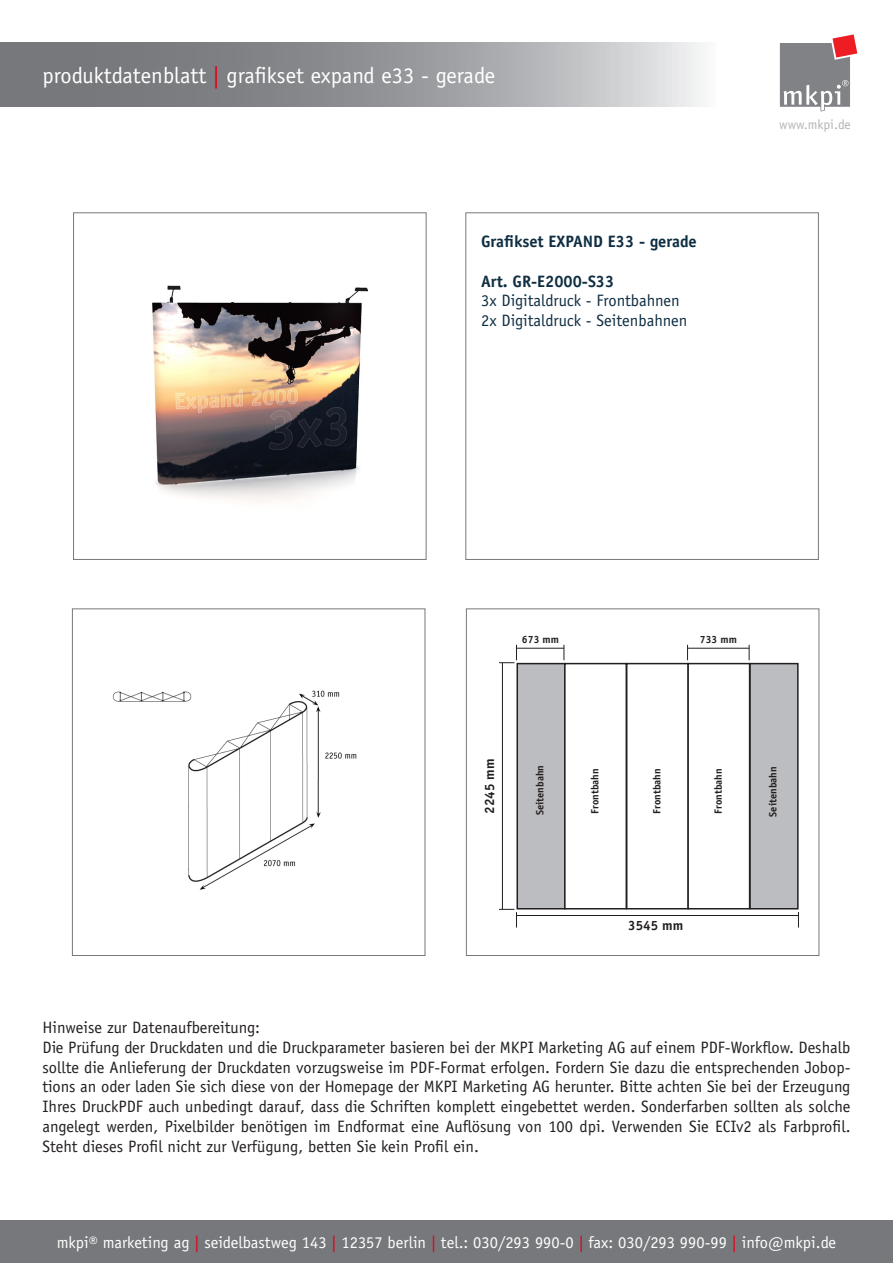
<style>
.page{position:relative;width:893px;height:1263px;background:#fff}
.page>*{position:absolute;margin:0;border:0;box-sizing:border-box;transform-origin:0 0}
.t1{font:22.5px "Officina Sans";color:#fff}
.t2{font:16.5px/19.8px "Officina Sans";color:#231f20}
.t3{font:16.5px "Officina Sans";color:#fff}
.t4{font:16.5px "Officina Sans";color:#0f2e42}
.t5{font:700 16.5px "Officina Sans";color:#0f2e42}
.Überschrift{font:700 13.5px "Officina Sans";color:#231f20}
.t6{font:13.5px "Officina Sans";color:#b4b4b4}
.Überschrift-2{font:700 10.5px "Officina Sans";color:#231f20}
.s1{color:#e2001a}
</style>
<div class="page">
<div style="left:73px;top:213px;width:353px;height:347px;background:#fff;border:1px solid #76787b"></div>
<div style="left:466px;top:213px;width:353px;height:347px;background:#fff;border:1px solid #76787b"></div>
<div style="left:72px;top:609px;width:353px;height:347px;background:#fff;border:1px solid #76787b"></div>
<div style="left:466px;top:609px;width:353px;height:347px;background:#fff;border:1px solid #76787b"></div>
<svg style="left:780px;top:34px;width:77px;height:77px"></svg>
<svg style="left:0;top:43px;width:703px;height:64px;background:#999b9e"></svg>
<div style="left:0;top:1220px;width:893px;height:43px;background:#76787b"></div>
<img style="left:152px;top:285px;width:216px;height:217px">
<img style="left:112px;top:690px;width:245px;height:200px">
<div style="left:517px;top:664px;width:48px;height:245px;background:#bcbdc0"></div>
<div style="left:516px;top:663px;width:50px;height:246px;border:2px solid #231f20"></div>
<div style="left:564px;top:663px;width:63px;height:246px;border:2px solid #231f20"></div>
<div style="left:626px;top:663px;width:63px;height:246px;border:2px solid #231f20"></div>
<div style="left:687px;top:663px;width:63px;height:246px;border:2px solid #231f20"></div>
<div style="left:749px;top:663px;width:50px;height:246px;background:#bcbdc0;border:2px solid #231f20"></div>
<hr style="left:516px;top:915px;width:282px;height:1px;background:#231f20">
<hr style="left:516px;top:648px;width:48px;height:1px;background:#231f20">
<hr style="left:687px;top:648px;width:62px;height:1px;background:#231f20">
<hr style="left:502px;top:663px;width:1px;height:246px;background:#231f20">
<svg style="left:687px;top:645px;width:1px;height:15px"></svg>
<svg style="left:564px;top:645px;width:1px;height:15px"></svg>
<svg style="left:749px;top:645px;width:1px;height:15px"></svg>
<svg style="left:499px;top:909px;width:18px;height:18px"></svg>
<svg style="left:798px;top:912px;width:1px;height:15px"></svg>
<svg style="left:499px;top:645px;width:18px;height:18px"></svg>
<h1 class="t1" style="left:43px;top:62px;width:454px">produktdatenblatt <span class="s1">|</span> grafikset expand e33 - gerade</h1>
<p class="t5" style="left:481px;top:231px;width:217px">Grafikset EXPAND E33 - gerade</p>
<p class="t5" style="left:481px;top:271px;width:135px">Art. GR-E2000-S33</p>
<p class="t4" style="left:481px;top:291px;width:200px">3x Digitaldruck - Frontbahnen</p>
<p class="t4" style="left:481px;top:311px;width:208px">2x Digitaldruck - Seitenbahnen</p>
<p class="t6" style="left:779px;top:117px;width:73px">www.mkpi.de</p>
<p class="Überschrift-2" style="left:522px;top:632px;width:38px">673 mm</p>
<p class="Überschrift-2" style="left:700px;top:632px;width:38px">733 mm</p>
<p class="Überschrift" style="left:481px;top:814px;width:57px;rotate:-90deg">2245 mm</p>
<p class="Überschrift-2" style="left:766px;top:816px;width:52px;rotate:-90deg">Seitenbahn</p>
<p class="Überschrift-2" style="left:533px;top:815px;width:52px;rotate:-90deg">Seitenbahn</p>
<p class="Überschrift-2" style="left:588px;top:813px;width:47px;rotate:-90deg">Frontbahn</p>
<p class="Überschrift-2" style="left:650px;top:813px;width:47px;rotate:-90deg">Frontbahn</p>
<p class="Überschrift-2" style="left:712px;top:813px;width:47px;rotate:-90deg">Frontbahn</p>
<p class="Überschrift" style="left:628px;top:917px;width:57px">3545 mm</p>
<p class="t2" style="left:43px;top:1017px;width:809px">Hinweise zur Datenaufbereitung:<br>Die Prüfung der Druckdaten und die Druckparameter basieren bei der MKPI Marketing AG auf einem PDF-Workflow. Deshalb sollte die Anlieferung der Druckdaten vorzugsweise im PDF-Format erfolgen. Fordern Sie dazu die entsprechenden Jobop&shy;tions an oder laden Sie sich diese von der Homepage der MKPI Marketing AG herunter. Bitte achten Sie bei der Erzeugung Ihres DruckPDF auch unbedingt darauf, dass die Schriften komplett eingebettet werden. Sonderfarben sollten als solche angelegt werden, Pixelbilder benötigen im Endformat eine Auflösung von 100 dpi. Verwenden Sie ECIv2 als Farbprofil.<br>Steht dieses Profil nicht zur Verfügung, betten Sie kein Profil ein.</p>
<p class="t3" style="left:57px;top:1233px;width:781px">mkpi® marketing ag <span class="s1">|</span> seidelbastweg 143 <span class="s1">|</span> 12357 berlin <span class="s1">|</span> tel.: 030/293 990-0 <span class="s1">|</span> fax: 030/293 990-99 <span class="s1">|</span> info@mkpi.de</p>
</div>
